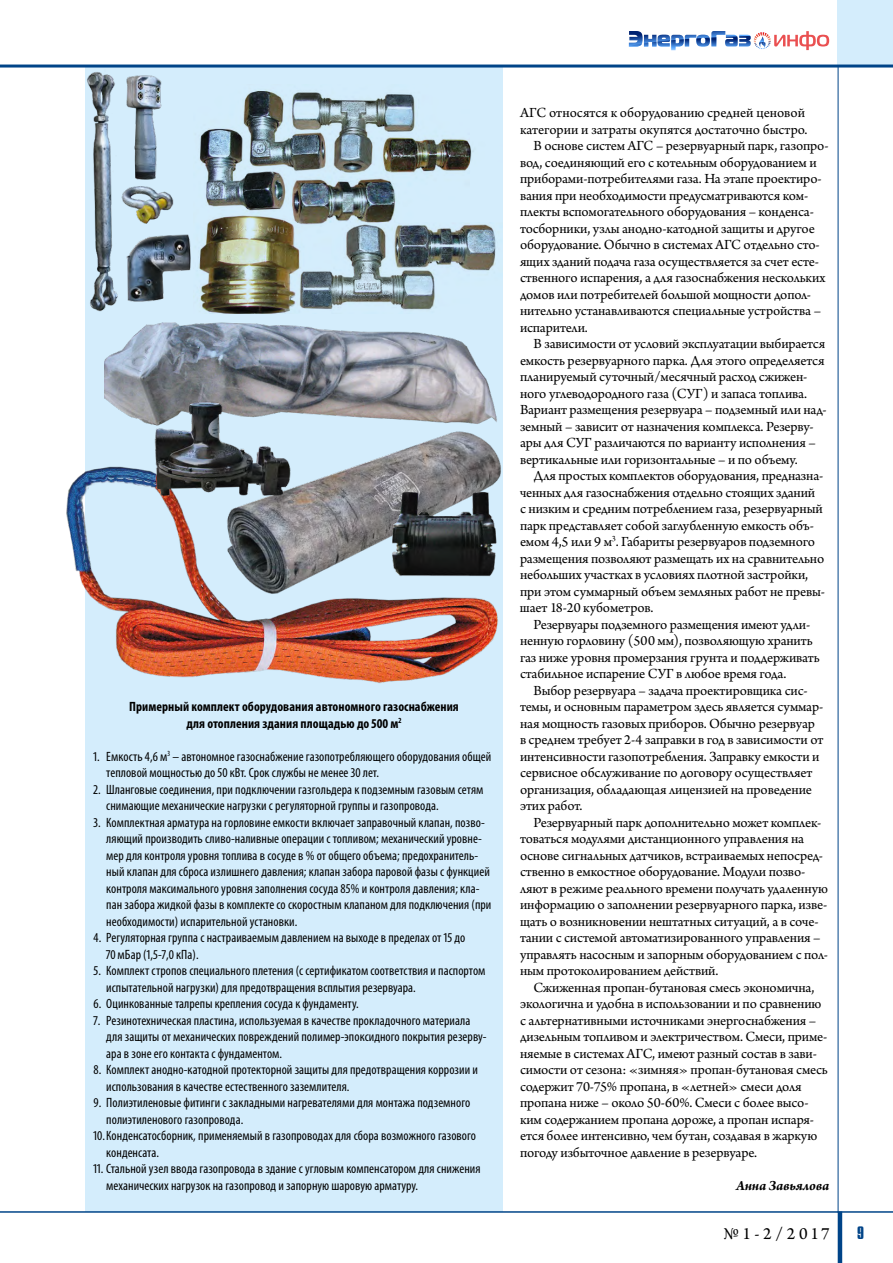
<style>
.page{position:relative;width:893px;height:1263px;background:#fff}
.page>*{position:absolute;margin:0;border:0;box-sizing:border-box;transform-origin:0 0}
.t1{font:18px "Arno Pro";color:#000}
.t2{font:18px "Star C";color:#048}
.t3{font:14.7px "Arno Pro";letter-spacing:-.01em;color:#000}
.t4{font:italic 700 14.7px "Arno Pro";letter-spacing:-.01em;color:#000}
.t5{font:condensed 13.5px/16.5px "Myriad Pro";letter-spacing:.005em;color:#000}
.t6{font:700 condensed 13.5px/16.5px "Myriad Pro";letter-spacing:.005em;color:#000;text-align:center}
</style>
<div class="page">
<div style="left:85px;top:68px;width:418px;height:1144px;background:#d4edfc"></div>
<hr style="left:838px;top:64px;width:1px;height:1149px;background:#048">
<div style="left:838px;top:0;width:55px;height:65px;background:#d4edfc"></div>
<hr style="left:0;top:65px;width:893px;height:3px;background:#048">
<hr style="left:0;top:1211px;width:893px;height:2px;background:#048">
<hr style="left:838px;top:1211px;width:4px;height:52px;background:#048">
<svg style="left:629px;top:31px;width:200px;height:19px"></svg>
<img style="left:198px;top:90px;width:298px;height:223px">
<img style="left:66px;top:466px;width:432px;height:217px">
<img style="left:126px;top:75px;width:36px;height:105px">
<img style="left:126px;top:234px;width:65px;height:68px">
<img style="left:87px;top:72px;width:31px;height:240px">
<img style="left:121px;top:186px;width:53px;height:38px">
<img style="left:104px;top:322px;width:393px;height:103px">
<img style="left:223px;top:431px;width:278px;height:166px">
<img style="left:151px;top:400px;width:142px;height:102px">
<img style="left:385px;top:487px;width:116px;height:92px">
<p class="t6" style="left:129px;top:698px;width:331px">Примерный комплект оборудования автономного газоснабжения для отопления здания площадью до 500 м<sup>2</sup></p>
<p class="t5" style="left:106px;top:748px;width:387px;text-indent:-13px">1. Емкость 4,6 м<sup>3</sup> – автономное газоснабжение газопотребляющего оборудования общей тепловой мощностью до 50 кВт. Срок службы не менее 30 лет.</p>
<p class="t5" style="left:106px;top:781px;width:379px;text-indent:-13px">2. Шланговые соединения, при подключении газгольдера к подземным газовым сетям снимающие механические нагрузки с регуляторной группы и газопровода.</p>
<p class="t5" style="left:106px;top:814px;width:387px;text-indent:-13px">3. Комплектная арматура на горловине емкости включает заправочный клапан, позво&shy;ляющий производить сливо-наливные операции с топливом; механический уровне&shy;мер для контроля уровня топлива в сосуде в % от общего объема; предохранитель&shy;ный клапан для сброса излишнего давления; клапан забора паровой фазы с функцией контроля максимального уровня заполнения сосуда 85% и контроля давления; кла&shy;пан забора жидкой фазы в комплекте со скоростным клапаном для подключения (при необходимости) испарительной установки.</p>
<p class="t5" style="left:106px;top:929px;width:360px;text-indent:-13px">4. Регуляторная группа с настраиваемым давлением на выходе в пределах от 15 до<br>70 мБар (1,5-7,0 кПа).</p>
<p class="t5" style="left:106px;top:962px;width:381px;text-indent:-13px">5. Комплект стропов специального плетения (с сертификатом соответствия и паспортом испытательной нагрузки) для предотвращения всплытия резервуара.</p>
<p class="t5" style="left:94px;top:995px;width:267px">6. Оцинкованные талрепы крепления сосуда к фундаменту.</p>
<p class="t5" style="left:106px;top:1012px;width:382px;text-indent:-13px">7. Резинотехническая пластина, используемая в качестве прокладочного материала для защиты от механических повреждений полимер-эпоксидного покрытия резерву&shy;ара в зоне его контакта с фундаментом.</p>
<p class="t5" style="left:106px;top:1061px;width:373px;text-indent:-13px">8. Комплект анодно-катодной протекторной защиты для предотвращения коррозии и использования в качестве естественного заземлителя.</p>
<p class="t5" style="left:94px;top:1094px;width:378px">9. Полиэтиленовые фитинги с закладными нагревателями для монтажа подземного</p>
<p class="t5" style="left:106px;top:1111px;width:139px">полиэтиленового газопровода.</p>
<p class="t5" style="left:94px;top:1127px;width:384px">10.Конденсатосборник, применяемый в газопроводах для сбора возможного газового</p>
<p class="t5" style="left:106px;top:1144px;width:54px">конденсата.</p>
<p class="t5" style="left:106px;top:1160px;width:376px;text-indent:-13px">11. Стальной узел ввода газопровода в здание с угловым компенсатором для снижения механических нагрузок на газопровод и запорную шаровую арматуру.</p>
<p class="t3" style="left:520px;top:104px;width:287px">АГС относятся к оборудованию средней ценовой</p>
<p class="t3" style="left:520px;top:121px;width:289px">категории и затраты окупятся достаточно быстро.</p>
<p class="t3" style="left:533px;top:137px;width:297px">В основе систем АГС – резервуарный парк, газопро-</p>
<p class="t3" style="left:520px;top:154px;width:298px">вод, соединяющий его с котельным оборудованием и</p>
<p class="t3" style="left:520px;top:170px;width:303px">приборами-потребителями газа. На этапе проектиро-</p>
<p class="t3" style="left:520px;top:187px;width:290px">вания при необходимости предусматриваются ком-</p>
<p class="t3" style="left:520px;top:203px;width:295px">плекты вспомогательного оборудования – конденса-</p>
<p class="t3" style="left:520px;top:220px;width:296px">тосборники, узлы анодно-катодной защиты и другое</p>
<p class="t3" style="left:520px;top:236px;width:301px">оборудование. Обычно в системах АГС отдельно сто-</p>
<p class="t3" style="left:520px;top:253px;width:301px">ящих зданий подача газа осуществляется за счет есте-</p>
<p class="t3" style="left:520px;top:269px;width:307px">ственного испарения, а для газоснабжения нескольких</p>
<p class="t3" style="left:520px;top:286px;width:293px">домов или потребителей большой мощности допол-</p>
<p class="t3" style="left:520px;top:302px;width:303px">нительно устанавливаются специальные устройства –</p>
<p class="t3" style="left:520px;top:319px;width:69px">испарители.</p>
<p class="t3" style="left:533px;top:335px;width:293px">В зависимости от условий эксплуатации выбирается</p>
<p class="t3" style="left:520px;top:352px;width:306px">емкость резервуарного парка. Для этого определяется</p>
<p class="t3" style="left:520px;top:368px;width:289px">планируемый суточный/месячный расход сжижен-</p>
<p class="t3" style="left:520px;top:385px;width:289px">ного углеводородного газа (СУГ) и запаса топлива.</p>
<p class="t3" style="left:520px;top:401px;width:308px">Вариант размещения резервуара – подземный или над-</p>
<p class="t3" style="left:520px;top:418px;width:295px">земный – зависит от назначения комплекса. Резерву-</p>
<p class="t3" style="left:520px;top:434px;width:297px">ары для СУГ различаются по варианту исполнения –</p>
<p class="t3" style="left:520px;top:451px;width:279px">вертикальные или горизонтальные – и по объему.</p>
<p class="t3" style="left:533px;top:467px;width:291px">Для простых комплектов оборудования, предназна-</p>
<p class="t3" style="left:520px;top:484px;width:297px">ченных для газоснабжения отдельно стоящих зданий</p>
<p class="t3" style="left:520px;top:500px;width:304px">с низким и средним потреблением газа, резервуарный</p>
<p class="t3" style="left:520px;top:517px;width:295px">парк представляет собой заглубленную емкость объ-</p>
<p class="t3" style="left:520px;top:533px;width:297px">емом 4,5 или 9 м<sup>3</sup>. Габариты резервуаров подземного</p>
<p class="t3" style="left:520px;top:550px;width:306px">размещения позволяют размещать их на сравнительно</p>
<p class="t3" style="left:520px;top:566px;width:290px">небольших участках в условиях плотной застройки,</p>
<p class="t3" style="left:520px;top:583px;width:306px">при этом суммарный объем земляных работ не превы-</p>
<p class="t3" style="left:520px;top:599px;width:135px">шает 18-20 кубометров.</p>
<p class="t3" style="left:533px;top:616px;width:278px">Резервуары подземного размещения имеют удли-</p>
<p class="t3" style="left:520px;top:632px;width:294px">ненную горловину (500 мм), позволяющую хранить</p>
<p class="t3" style="left:520px;top:649px;width:301px">газ ниже уровня промерзания грунта и поддерживать</p>
<p class="t3" style="left:520px;top:665px;width:268px">стабильное испарение СУГ в любое время года.</p>
<p class="t3" style="left:533px;top:682px;width:276px">Выбор резервуара – задача проектировщика сис-</p>
<p class="t3" style="left:520px;top:698px;width:305px">темы, и основным параметром здесь является суммар-</p>
<p class="t3" style="left:520px;top:715px;width:297px">ная мощность газовых приборов. Обычно резервуар</p>
<p class="t3" style="left:520px;top:731px;width:305px">в среднем требует 2-4 заправки в год в зависимости от</p>
<p class="t3" style="left:520px;top:748px;width:301px">интенсивности газопотребления. Заправку емкости и</p>
<p class="t3" style="left:520px;top:764px;width:294px">сервисное обслуживание по договору осуществляет</p>
<p class="t3" style="left:520px;top:781px;width:293px">организация, обладающая лицензией на проведение</p>
<p class="t3" style="left:520px;top:797px;width:64px">этих работ.</p>
<p class="t3" style="left:533px;top:814px;width:290px">Резервуарный парк дополнительно может комплек-</p>
<p class="t3" style="left:520px;top:830px;width:286px">товаться модулями дистанционного управления на</p>
<p class="t3" style="left:520px;top:847px;width:305px">основе сигнальных датчиков, встраиваемых непосред-</p>
<p class="t3" style="left:520px;top:863px;width:287px">ственно в емкостное оборудование. Модули позво-</p>
<p class="t3" style="left:520px;top:880px;width:310px">ляют в режиме реального времени получать удаленную</p>
<p class="t3" style="left:520px;top:896px;width:309px">информацию о заполнении резервуарного парка, изве-</p>
<p class="t3" style="left:520px;top:913px;width:300px">щать о возникновении нештатных ситуаций, а в соче-</p>
<p class="t3" style="left:520px;top:929px;width:302px">тании с системой автоматизированного управления –</p>
<p class="t3" style="left:520px;top:946px;width:309px">управлять насосным и запорным оборудованием с пол-</p>
<p class="t3" style="left:520px;top:962px;width:200px">ным протоколированием действий.</p>
<p class="t3" style="left:533px;top:979px;width:282px">Сжиженная пропан-бутановая смесь экономична,</p>
<p class="t3" style="left:520px;top:995px;width:303px">экологична и удобна в использовании и по сравнению</p>
<p class="t3" style="left:520px;top:1012px;width:298px">с альтернативными источниками энергоснабжения –</p>
<p class="t3" style="left:520px;top:1028px;width:309px">дизельным топливом и электричеством. Смеси, приме-</p>
<p class="t3" style="left:520px;top:1045px;width:298px">няемые в системах АГС, имеют разный состав в зави-</p>
<p class="t3" style="left:520px;top:1061px;width:309px">симости от сезона: «зимняя» пропан-бутановая смесь</p>
<p class="t3" style="left:520px;top:1078px;width:283px">содержит 70-75% пропана, в «летней» смеси доля</p>
<p class="t3" style="left:520px;top:1094px;width:290px">пропана ниже – около 50-60%. Смеси с более высо-</p>
<p class="t3" style="left:520px;top:1111px;width:296px">ким содержанием пропана дороже, а пропан испаря-</p>
<p class="t3" style="left:520px;top:1127px;width:299px">ется более интенсивно, чем бутан, создавая в жаркую</p>
<p class="t3" style="left:520px;top:1144px;width:239px">погоду избыточное давление в резервуаре.</p>
<p class="t4" style="left:736px;top:1176px;width:95px">Анна Завьялова</p>
<p class="t1" style="left:724px;top:1223px;width:108px">№1-2/2017</p>
<p class="t2" style="left:857px;top:1224px;width:8px">9</p>
</div>
